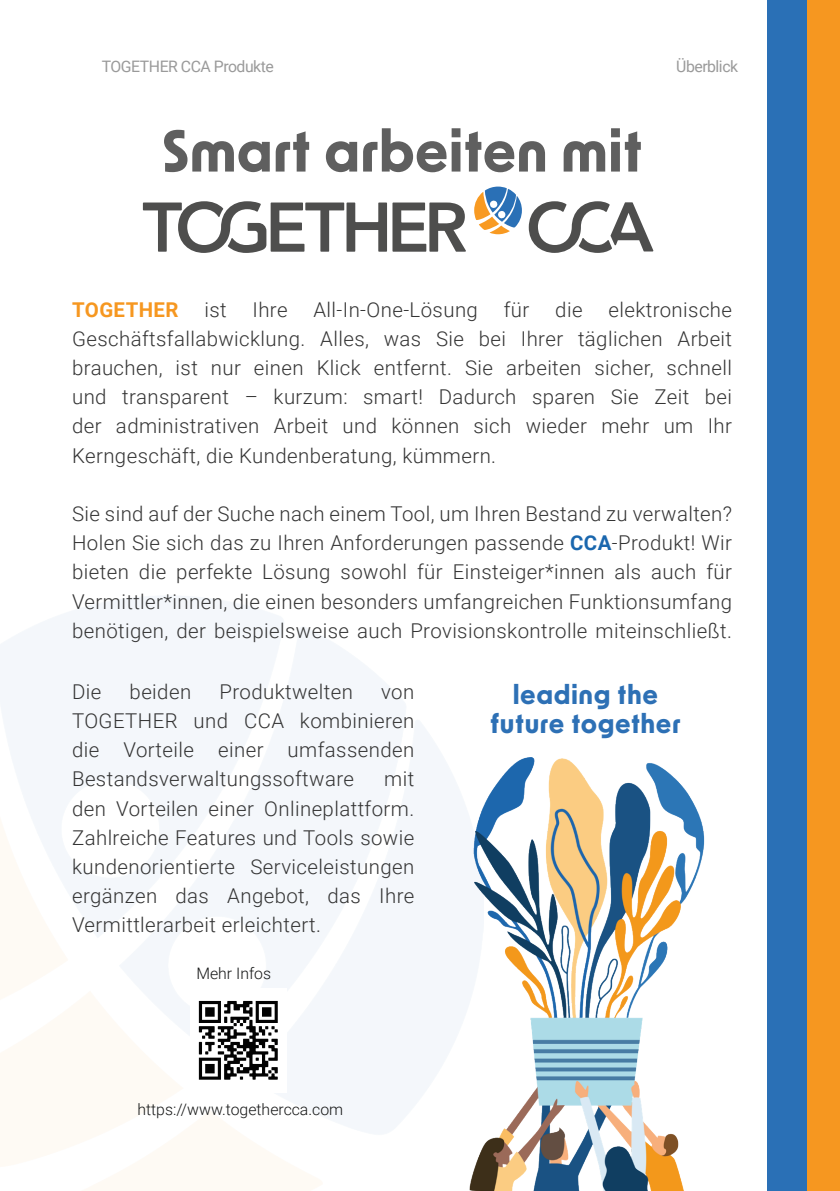
<style>
.page{position:relative;width:840px;height:1191px;background:#fff}
.page>*{position:absolute;margin:0;border:0;box-sizing:border-box;transform-origin:0 0}
.t1{font:700 56px "New Order";color:#5f5f5f}
.t2{font:700 26px/29.2px "New Order";letter-spacing:.02em;color:#2d70b5;text-align:center}
.t3{font:300 20.4px/29.2px "Roboto";letter-spacing:.02em;color:#343434;text-align:justify}
.t4{font:700 20.4px "Roboto";letter-spacing:.02em;color:#f69720}
.t5{font:300 15.8px "Roboto";color:#151616}
.t6{font:15.8px "Roboto";letter-spacing:-.03em;color:#9a9a9a}
.s1{font-weight:700;color:#1a67ae}
</style>
<div class="page">
<div style="left:767px;top:0;width:72px;height:1191px;background:#2a70b6"></div>
<div style="left:807px;top:0;width:32px;height:1191px;background:#f69720"></div>
<img style="left:465px;top:757px;width:240px;height:434px">
<img style="left:198px;top:1000px;width:80px;height:80px">
<svg style="left:474px;top:187px;width:47px;height:47px"></svg>
<svg style="left:143px;top:201px;width:323px;height:52px"></svg>
<svg style="left:528px;top:201px;width:125px;height:52px"></svg>
<p class="t6" style="left:102px;top:56px;width:173px">TOGETHER CCA Produkte</p>
<p class="t6" style="left:676px;top:56px;width:63px">Überblick</p>
<p class="t1" style="left:161px;top:115px;width:482px">Smart arbeiten mit</p>
<p class="t4" style="left:72px;top:295px;width:108px">TOGETHER</p>
<p class="t3" style="left:204px;top:294px;width:24px">ist</p>
<p class="t3" style="left:252px;top:294px;width:37px">Ihre</p>
<p class="t3" style="left:313px;top:294px;width:166px">All-In-One-Lösung</p>
<p class="t3" style="left:503px;top:294px;width:27px">für</p>
<p class="t3" style="left:555px;top:294px;width:29px">die</p>
<p class="t3" style="left:72px;top:294px;width:661px;text-indent:536px">elektronische Geschäftsfallabwicklung. Alles, was Sie bei Ihrer täglichen Arbeit brauchen, ist nur einen Klick entfernt. Sie arbeiten sicher, schnell und transparent – kurzum: smart! Dadurch sparen Sie Zeit bei der administrativen Arbeit und können sich wieder mehr um Ihr Kerngeschäft, die Kundenberatung, kümmern.</p>
<p class="t3" style="left:72px;top:498px;width:661px">Sie sind auf der Suche nach einem Tool, um Ihren Bestand zu verwalten?<br>Holen Sie sich das zu Ihren Anforderungen passende <span class="s1">CCA</span>-Produkt! Wir bieten die perfekte Lösung sowohl für Einsteiger*innen als auch für Vermittler*innen, die einen besonders umfangreichen Funktionsumfang benötigen, der beispielsweise auch Provisionskontrolle miteinschließt.</p>
<p class="t3" style="left:72px;top:676px;width:31px">Die</p>
<p class="t3" style="left:129px;top:676px;width:63px">beiden</p>
<p class="t3" style="left:219px;top:676px;width:135px">Produktwelten</p>
<p class="t3" style="left:72px;top:676px;width:343px;text-indent:309px">von TOGETHER und CCA kombinieren die Vorteile einer umfassenden Bestandsverwaltungssoftware</p>
<p class="t3" style="left:72px;top:763px;width:343px;text-indent:312px">mit den Vorteilen einer Onlineplattform.<br>Zahlreiche Features und Tools sowie kundenorientierte Serviceleistungen ergänzen das Angebot, das Ihre Vermittlerarbeit erleichtert.</p>
<p class="t5" style="left:196px;top:962px;width:76px">Mehr Infos</p>
<p class="t5" style="left:137px;top:1098px;width:207px">https://www.togethercca.com</p>
<p class="t2" style="left:490px;top:679px;width:192px">leading the future together</p>
</div>
